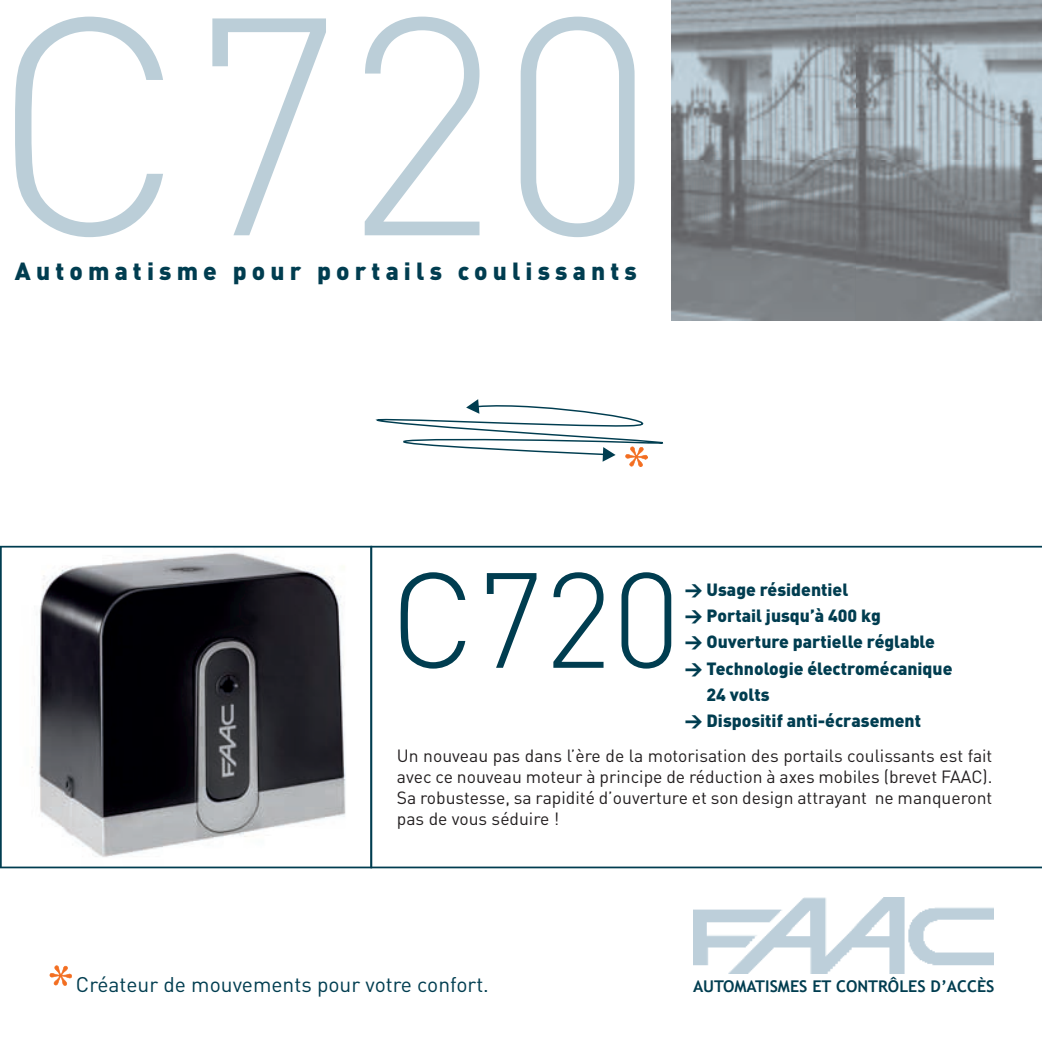
<style>
.page{position:relative;width:1042px;height:1042px;background:#fff}
.page>*{position:absolute;margin:0;border:0;box-sizing:border-box;transform-origin:0 0}
.t1{font:300 304.5px "DIN";color:#bbced8}
.t2{font:300 133px "DIN";color:#003d50}
.t3{font:900 24.5px "DIN";letter-spacing:.21em;color:#003d50}
.t4{font:21px "DIN";color:#003d50}
.t5{font:17.5px/21px "DIN";color:#231f20;text-align:justify}
.t6{font:900 17.5px "DIN";color:#003d50}
.t7{font:700 16.1px "Trebuchet MS";color:#003d50}
</style>
<div class="page">
<svg style="left:0;top:546px;width:370px;height:322px"></svg>
<svg style="left:370px;top:546px;width:672px;height:322px"></svg>
<img style="left:671px;top:0;width:371px;height:321px">
<svg style="left:375px;top:399px;width:289px;height:68px"></svg>
<img style="left:693px;top:897px;width:300px;height:76px">
<svg style="left:50px;top:965px;width:22px;height:21px"></svg>
<h1 class="t1" style="left:-10px;top:-62px;width:667px">C720</h1>
<h3 class="t3" style="left:15px;top:255px;width:623px">Automatisme pour portails coulissants</h3>
<h2 class="t2" style="left:390px;top:538px;width:292px">C720</h2>
<p class="t6" style="left:685px;top:578px;width:165px">&gt; Usage résidentiel</p>
<p class="t6" style="left:685px;top:604px;width:198px">&gt; Portail jusqu’à 400 kg</p>
<p class="t6" style="left:685px;top:630px;width:252px">&gt; Ouverture partielle réglable</p>
<p class="t6" style="left:685px;top:656px;width:269px">&gt; Technologie électromécanique</p>
<p class="t6" style="left:706px;top:683px;width:65px">24 volts</p>
<p class="t6" style="left:685px;top:709px;width:238px">&gt; Dispositif anti-écrasement</p>
<p class="t5" style="left:397px;top:745px;width:597px">Un nouveau pas dans l’ère de la motorisation des portails coulissants est fait avec ce nouveau moteur à principe de réduction à axes mobiles (brevet FAAC).<br>Sa robustesse, sa rapidité d’ouverture et son design attrayant ne manqueront pas de vous séduire !</p>
<p class="t4" style="left:76px;top:971px;width:414px">Créateur de mouvements pour votre confort.</p>
<p class="t7" style="left:693px;top:976px;width:303px">AUTOMATISMES ET CONTRÔLES D’ACCÈS</p>
</div>
